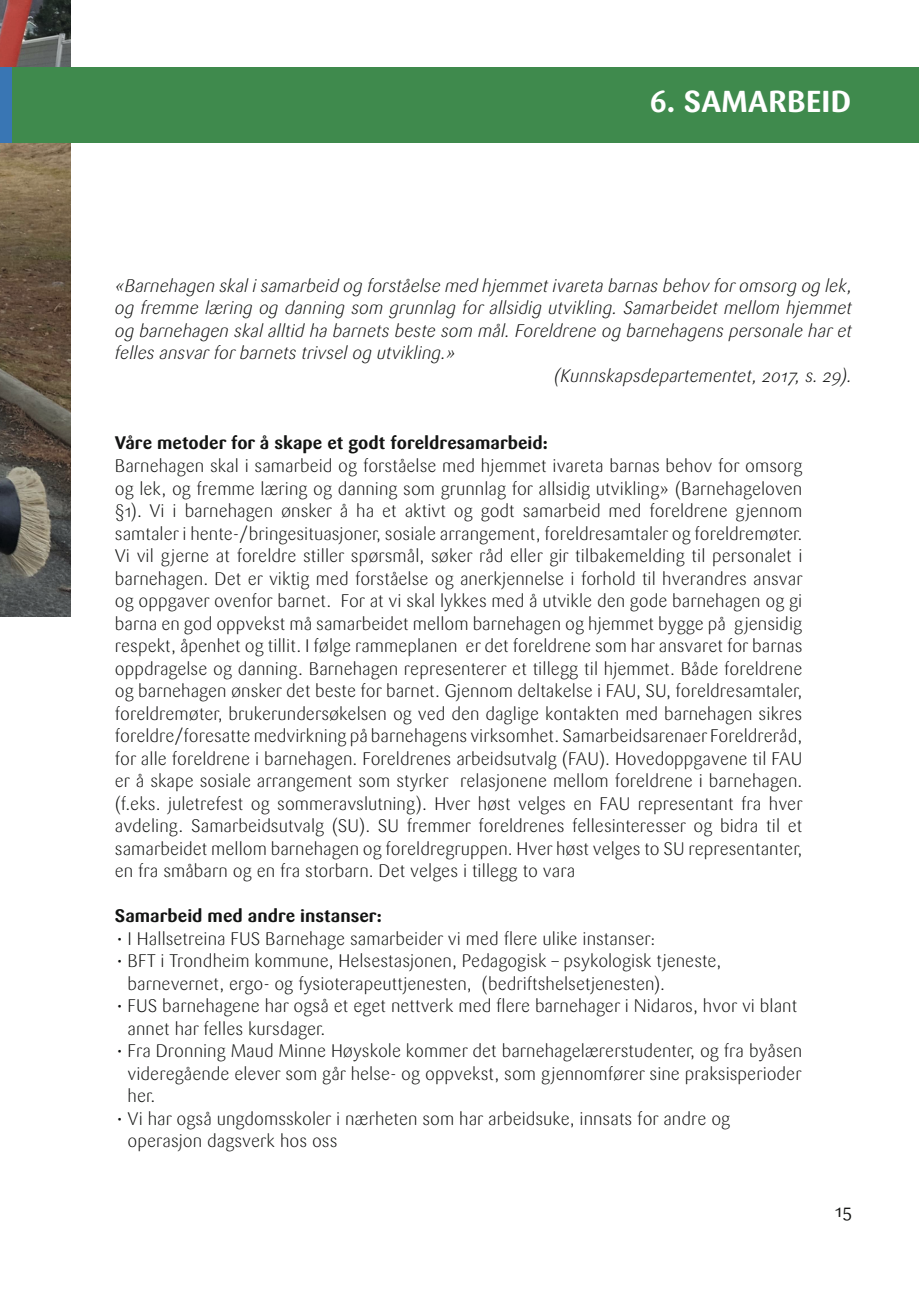
<style>
.page{position:relative;width:919px;height:1289px;background:#fff}
.page>*{position:absolute;margin:0;border:0;box-sizing:border-box;transform-origin:0 0}
.t1{font:700 30px "Sari OT";letter-spacing:.01em;color:#fff}
.t2{font:300 18px/22.5px "Sari OT";color:#131413}
.t3{font:italic 300 18px "Sari OT";color:#131413}
.t4{font:700 18px "Sari OT";color:#131413}
.t5{font:18px "Sari OT";color:#131413}
</style>
<div class="page">
<img style="left:0;top:0;width:71px;height:617px">
<div style="left:0;top:67px;width:13px;height:75px;background:#3976b4"></div>
<div style="left:13px;top:67px;width:905px;height:75px;background:#3f8a4d"></div>
<h1 class="t1" style="left:649px;top:82px;width:203px">6. SAMARBEID</h1>
<p class="t3" style="left:115px;top:274px;width:738px">«Barnehagen skal i samarbeid og forståelse med hjemmet ivareta barnas behov for omsorg og lek,</p>
<p class="t3" style="left:115px;top:296px;width:738px">og fremme læring og danning som grunnlag for allsidig utvikling. Samarbeidet mellom hjemmet</p>
<p class="t3" style="left:115px;top:319px;width:738px">og barnehagen skal alltid ha barnets beste som mål. Foreldrene og barnehagens personale har et</p>
<p class="t3" style="left:115px;top:341px;width:342px">felles ansvar for barnets trivsel og utvikling.»</p>
<p class="t3" style="left:554px;top:364px;width:299px">(Kunnskapsdepartementet, 2017, s. 29).</p>
<p class="t4" style="left:115px;top:431px;width:434px">Våre metoder for å skape et godt foreldresamarbeid:</p>
<p class="t2" style="left:115px;top:454px;width:689px;text-align:justify">Barnehagen skal i samarbeid og forståelse med hjemmet ivareta barnas behov for omsorg og lek, og fremme læring og danning som grunnlag for allsidig utvikling» (Barnehageloven §1). Vi i barnehagen ønsker å ha et aktivt og godt samarbeid med foreldrene gjennom samtaler i hente-/bringesituasjoner, sosiale arrangement, foreldresamtaler og foreldremøter.<br>Vi vil gjerne at foreldre stiller spørsmål, søker råd eller gir tilbakemelding til personalet i barnehagen. Det er viktig med forståelse og anerkjennelse i forhold til hverandres ansvar og oppgaver ovenfor barnet. For at vi skal lykkes med å utvikle den gode barnehagen og gi barna en god oppvekst må samarbeidet mellom barnehagen og hjemmet bygge på gjensidig respekt, åpenhet og tillit. I følge rammeplanen er det foreldrene som har ansvaret for barnas oppdragelse og danning. Barnehagen representerer et tillegg til hjemmet. Både foreldrene og barnehagen ønsker det beste for barnet. Gjennom deltakelse i FAU, SU, foreldresamtaler, foreldremøter, brukerundersøkelsen og ved den daglige kontakten med barnehagen sikres foreldre/foresatte medvirkning på barnehagens virksomhet. Samarbeidsarenaer Foreldreråd, for alle foreldrene i barnehagen. Foreldrenes arbeidsutvalg (FAU). Hovedoppgavene til FAU er å skape sosiale arrangement som styrker relasjonene mellom foreldrene i barnehagen. (f.eks. juletrefest og sommeravslutning). Hver høst velges en FAU representant fra hver avdeling. Samarbeidsutvalg (SU). SU fremmer foreldrenes fellesinteresser og bidra til et samarbeidet mellom barnehagen og foreldregruppen. Hver høst velges to SU representanter, en fra småbarn og en fra storbarn. Det velges i tillegg to vara</p>
<p class="t4" style="left:115px;top:904px;width:268px">Samarbeid med andre instanser:</p>
<p class="t2" style="left:115px;top:927px;width:542px">• I Hallsetreina FUS Barnehage samarbeider vi med flere ulike instanser:</p>
<p class="t2" style="left:128px;top:949px;width:595px;text-indent:-13px">• BFT i Trondheim kommune, Helsestasjonen, Pedagogisk – psykologisk tjeneste, barnevernet, ergo- og fysioterapeuttjenesten, (bedriftshelsetjenesten).</p>
<p class="t2" style="left:128px;top:994px;width:671px;text-indent:-13px">• FUS barnehagene har også et eget nettverk med flere barnehager i Nidaros, hvor vi blant annet har felles kursdager.</p>
<p class="t2" style="left:128px;top:1039px;width:676px;text-align:justify;text-indent:-13px">• Fra Dronning Maud Minne Høyskole kommer det barnehagelærerstudenter, og fra byåsen videregående elever som går helse- og oppvekst, som gjennomfører sine praksisperioder her.</p>
<p class="t2" style="left:128px;top:1107px;width:604px;text-indent:-13px">• Vi har også ungdomsskoler i nærheten som har arbeidsuke, innsats for andre og operasjon dagsverk hos oss</p>
<p class="t5" style="left:835px;top:1198px;width:18px">15</p>
</div>
